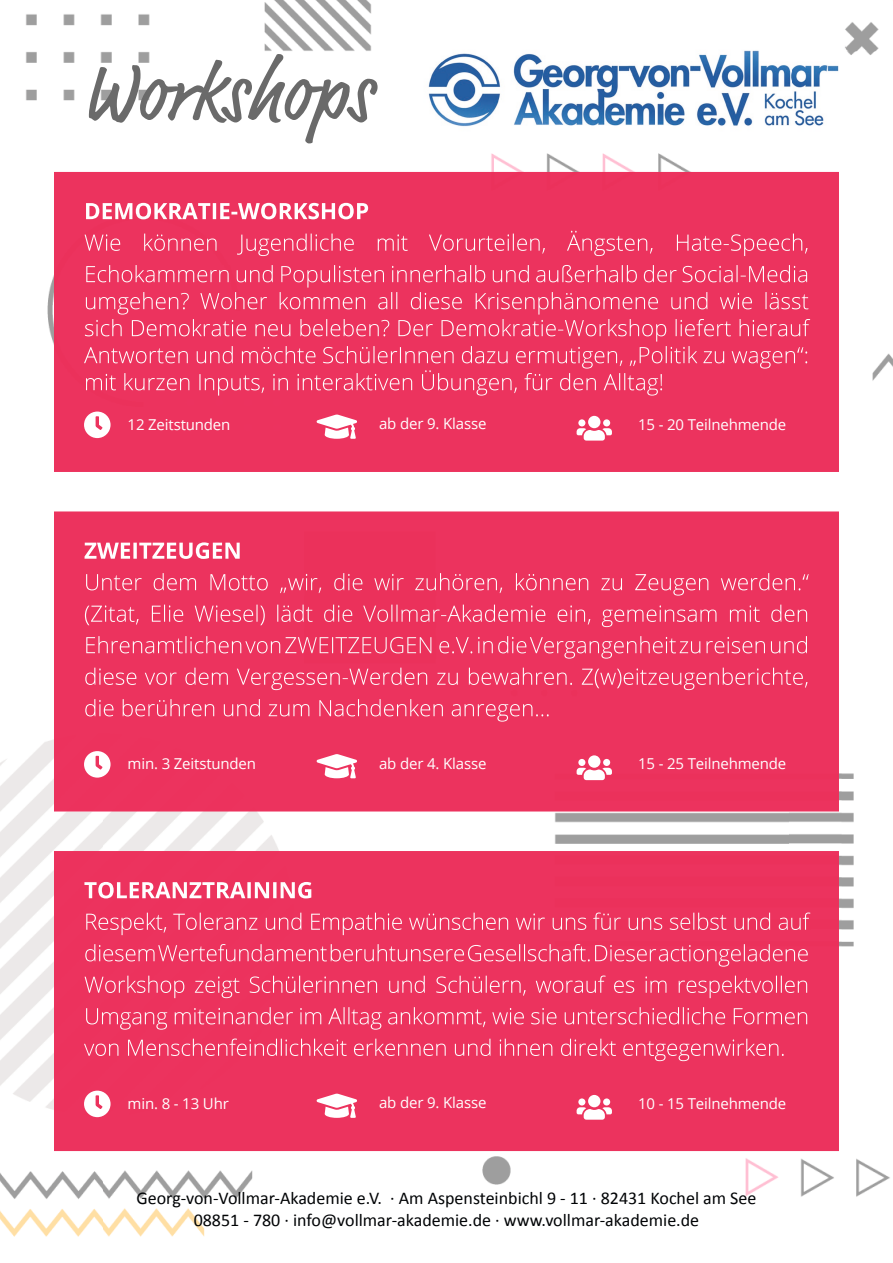
<style>
.page{position:relative;width:893px;height:1263px;background:#fff}
.page>*{position:absolute;margin:0;border:0;box-sizing:border-box;transform-origin:0 0}
.t1{font:82.5px "Market Pro";color:#6a6a6a}
.t2{font:18px/21.6px "Calibri";color:#010305;text-align:center}
.t3{font:15px "Open Sans";letter-spacing:-.01em;color:#fff}
</style>
<div class="page">
<img style="left:26px;top:0;width:394px;height:172px">
<img style="left:845px;top:22px;width:34px;height:29px">
<img style="left:841px;top:51px;width:52px;height:1146px">
<img style="left:420px;top:153px;width:419px;height:19px">
<img style="left:0;top:275px;width:104px;height:962px">
<img style="left:789px;top:773px;width:52px;height:424px">
<img style="left:104px;top:811px;width:685px;height:40px">
<img style="left:104px;top:1151px;width:685px;height:86px">
<div style="left:54px;top:172px;width:785px;height:300px;background:#ec335e"></div>
<img style="left:86px;top:203px;width:282px;height:16px">
<img style="left:85px;top:231px;width:724px;height:25px">
<img style="left:86px;top:265px;width:144px;height:17px">
<img style="left:237px;top:265px;width:572px;height:23px">
<img style="left:86px;top:292px;width:723px;height:23px">
<img style="left:85px;top:319px;width:725px;height:23px">
<img style="left:84px;top:346px;width:725px;height:23px">
<img style="left:86px;top:370px;width:578px;height:26px">
<svg style="left:84px;top:412px;width:27px;height:26px"></svg>
<svg style="left:316px;top:414px;width:41px;height:25px"></svg>
<svg style="left:577px;top:416px;width:35px;height:25px"></svg>
<div style="left:54px;top:511px;width:785px;height:300px;background:#ec335e"></div>
<img style="left:85px;top:542px;width:155px;height:17px">
<img style="left:86px;top:573px;width:723px;height:23px">
<img style="left:85px;top:605px;width:724px;height:22px">
<img style="left:86px;top:636px;width:723px;height:23px">
<img style="left:85px;top:668px;width:724px;height:22px">
<img style="left:85px;top:699px;width:465px;height:23px">
<svg style="left:84px;top:751px;width:27px;height:27px"></svg>
<svg style="left:316px;top:754px;width:41px;height:24px"></svg>
<svg style="left:577px;top:755px;width:35px;height:25px"></svg>
<div style="left:54px;top:851px;width:785px;height:300px;background:#ec335e"></div>
<img style="left:84px;top:882px;width:227px;height:16px">
<img style="left:86px;top:912px;width:724px;height:23px">
<img style="left:85px;top:944px;width:724px;height:23px">
<img style="left:85px;top:975px;width:724px;height:23px">
<img style="left:86px;top:1007px;width:723px;height:23px">
<img style="left:84px;top:1038px;width:701px;height:23px">
<svg style="left:84px;top:1091px;width:27px;height:26px"></svg>
<svg style="left:316px;top:1093px;width:41px;height:25px"></svg>
<svg style="left:577px;top:1095px;width:35px;height:25px"></svg>
<img style="left:419px;top:45px;width:426px;height:87px">
<h1 class="t1" style="left:80px;top:38px;width:293px">Workshops</h1>
<p class="t3" style="left:128px;top:414px;width:104px">12 Zeitstunden</p>
<p class="t3" style="left:379px;top:414px;width:109px">ab der 9. Klasse</p>
<p class="t3" style="left:638px;top:414px;width:150px">15 - 20 Teilnehmende</p>
<p class="t3" style="left:128px;top:754px;width:130px">min. 3 Zeitstunden</p>
<p class="t3" style="left:379px;top:753px;width:109px">ab der 4. Klasse</p>
<p class="t3" style="left:638px;top:754px;width:150px">15 - 25 Teilnehmende</p>
<p class="t3" style="left:128px;top:1093px;width:103px">min. 8 - 13 Uhr</p>
<p class="t3" style="left:379px;top:1092px;width:109px">ab der 9. Klasse</p>
<p class="t3" style="left:638px;top:1093px;width:150px">10 - 15 Teilnehmende</p>
<p class="t2" style="left:136px;top:1187px;width:621px">Georg-von-Vollmar-Akademie e.V. · Am Aspensteinbichl 9 - 11 · 82431 Kochel am See<br>08851 - 780 · info@vollmar-akademie.de · www.vollmar-akademie.de</p>
</div>
